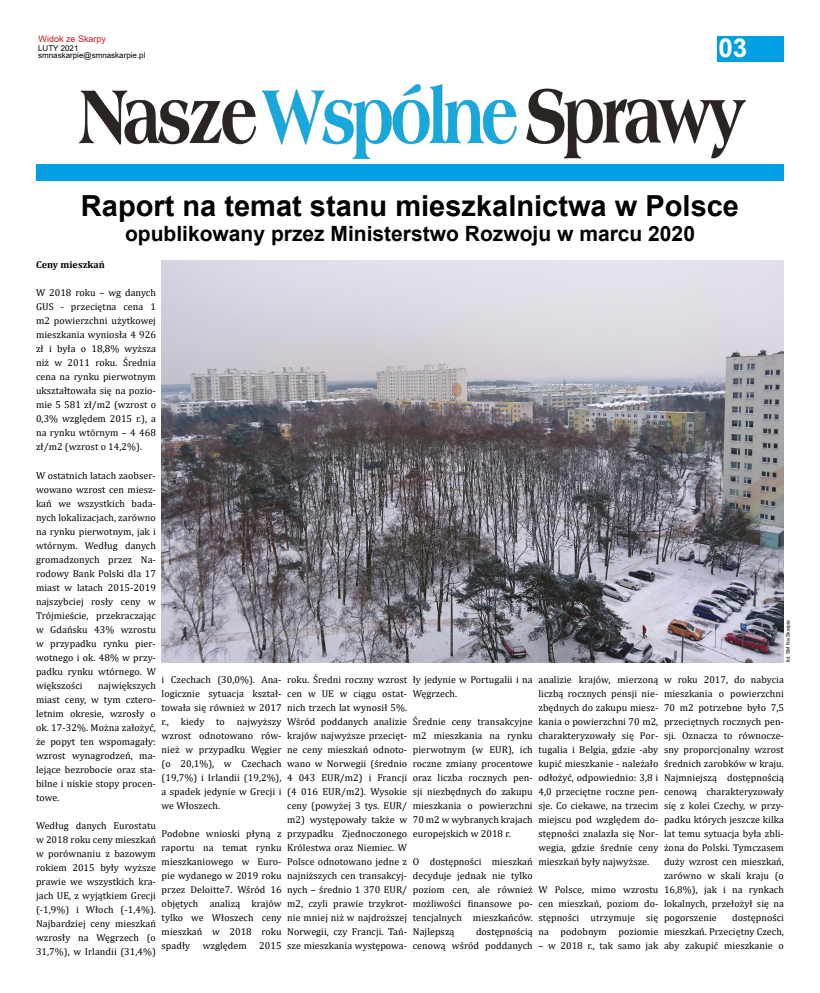
<style>
.page{position:relative;width:820px;height:993px;background:#fff}
.page>*{position:absolute;margin:0;border:0;box-sizing:border-box;transform-origin:0 0}
.t1{font:700 29px "Arial";color:#000}
.t2{font:700 26px "Arial";color:#fff}
.t3{font:700 21px "Arial";color:#000}
.t4{font:10px/14px "Cambria";letter-spacing:.005em;color:#000;text-align:justify}
.t5{font:700 10px "Cambria";letter-spacing:.005em;color:#000}
.t6{font:9px "Arial";color:#cd171a}
.t7{font:8px/7px "Arial";color:#000}
.t8{font:5px "Arial";letter-spacing:.005em;color:#000}
</style>
<div class="page">
<img style="left:80px;top:85px;width:665px;height:73px">
<div style="left:36px;top:164px;width:747px;height:17px;background:#009fe3"></div>
<div style="left:716px;top:36px;width:67px;height:25px;background:#009fe3"></div>
<img style="left:161px;top:260px;width:622px;height:402px">
<p class="t6" style="left:39px;top:33px;width:69px">Widok ze Skarpy</p>
<p class="t7" style="left:38px;top:44px;width:109px">LUTY 2021 smnaskarpie@smnaskarpie.pl</p>
<h2 class="t2" style="left:718px;top:30px;width:30px">03</h2>
<h1 class="t1" style="left:81px;top:185px;width:659px">Raport na temat stanu mieszkalnictwa w Polsce</h1>
<h3 class="t3" style="left:125px;top:219px;width:571px">opublikowany przez Ministerstwo Rozwoju w marcu 2020</h3>
<p class="t5" style="left:36px;top:258px;width:70px">Ceny mieszkań</p>
<p class="t4" style="left:36px;top:286px;width:121px">W 2018 roku – wg danych GUS - przeciętna cena 1 m2 powierzchni użytkowej mieszkania wyniosła 4 926 zł i była o 18,8% wyższa niż w 2011 roku. Średnia cena na rynku pierwotnym ukształtowała się na pozio&shy;mie 5 581 zł/m2 (wzrost o 0,3% względem 2015 r.), a na rynku wtórnym – 4 468 zł/m2 (wzrost o 14,2%).</p>
<p class="t4" style="left:36px;top:468px;width:121px">W ostatnich latach zaobser&shy;wowano wzrost cen miesz&shy;kań we wszystkich bada&shy;nych lokalizacjach, zarówno na rynku pierwotnym, jak i wtórnym. Według danych gromadzonych przez Na&shy;rodowy Bank Polski dla 17 miast w latach 2015-2019 najszybciej rosły ceny w Trójmieście, przekraczając w Gdańsku 43% wzrostu w przypadku rynku pier&shy;wotnego i ok. 48% w przy&shy;padku rynku wtórnego. W większości</p>
<p class="t8" style="left:784px;top:662px;width:44px;rotate:-90deg">fot. SM Na Skarpie</p>
<p class="t4" style="left:287px;top:672px;width:121px">roku. Średni roczny wzrost cen w UE w ciągu ostat&shy;nich trzech lat wynosił 5%.<br>Wśród poddanych analizie krajów najwyższe przecięt&shy;ne ceny mieszkań odnoto&shy;wano w Norwegii (średnio 4 043 EUR/m2) i Francji (4 016 EUR/m2). Wysokie ceny (powyżej 3 tys. EUR/ m2) występowały także w przypadku Zjednoczonego Królestwa oraz Niemiec. W Polsce odnotowano jedne z najniższych cen transakcyj&shy;nych – średnio 1 370 EUR/ m2, czyli prawie trzykrot&shy;nie mniej niż w najdroższej Norwegii, czy Francji. Tań&shy;sze mieszkania występowa-</p>
<p class="t4" style="left:412px;top:672px;width:121px">ły jedynie w Portugalii i na<br>Węgrzech.</p>
<p class="t4" style="left:538px;top:672px;width:121px">analizie krajów, mierzoną liczbą rocznych pensji nie&shy;zbędnych do zakupu miesz&shy;kania o powierzchni 70 m2, charakteryzowały się Por&shy;tugalia i Belgia, gdzie -aby kupić mieszkanie - należało odłożyć, odpowiednio: 3,8 i 4,0 przeciętne roczne pen&shy;sje. Co ciekawe, na trzecim miejscu pod względem do&shy;stępności znalazła się Nor&shy;wegia, gdzie średnie ceny mieszkań były najwyższe.</p>
<p class="t4" style="left:538px;top:882px;width:121px">W Polsce, mimo wzrostu cen mieszkań, poziom do&shy;stępności utrzymuje się na podobnym poziomie</p>
<p class="t4" style="left:538px;top:938px;width:121px">– w 2018 r., tak samo jak</p>
<p class="t4" style="left:161px;top:672px;width:121px">i Czechach (30,0%). Ana&shy;logicznie sytuacja kształ&shy;towała się również w 2017 r., kiedy to najwyższy wzrost odnotowano rów&shy;nież w przypadku Węgier (o 20,1%), w Czechach (19,7%) i Irlandii (19,2%), a spadek jedynie w Grecji i we Włoszech.</p>
<p class="t4" style="left:161px;top:826px;width:121px">Podobne wnioski płyną z raportu na temat rynku mieszkaniowego w Euro&shy;pie wydanego w 2019 roku przez Deloitte7. Wśród 16 objętych analizą krajów tylko we Włoszech ceny mieszkań w 2018 roku spadły względem 2015</p>
<p class="t4" style="left:663px;top:672px;width:121px">w roku 2017, do nabycia mieszkania o powierzchni 70 m2 potrzebne było 7,5 przeciętnych rocznych pen&shy;sji. Oznacza to równocze&shy;sny proporcjonalny wzrost średnich zarobków w kraju.<br>Najmniejszą dostępnością cenową charakteryzowały się z kolei Czechy, w przy&shy;padku których jeszcze kilka lat temu sytuacja była zbli&shy;żona do Polski. Tymczasem duży wzrost cen mieszkań, zarówno w skali kraju (o 16,8%), jak i na rynkach lokalnych, przełożył się na pogorszenie</p>
<p class="t4" style="left:36px;top:678px;width:121px;text-indent:62px">największych miast ceny, w tym cztero&shy;letnim okresie, wzrosły o ok. 17-32%. Można założyć, że popyt ten wspomagały: wzrost wynagrodzeń, ma&shy;lejące bezrobocie oraz sta&shy;bilne i niskie stopy procen&shy;towe.</p>
<p class="t4" style="left:36px;top:818px;width:121px">Według danych Eurostatu w 2018 roku ceny mieszkań w porównaniu z bazowym rokiem 2015 były wyższe prawie we wszystkich kra&shy;jach UE, z wyjątkiem Grecji (-1,9%) i Włoch (-1,4%).<br>Najbardziej ceny mieszkań wzrosły na Węgrzech (o 31,7%), w Irlandii (31,4%)</p>
<p class="t4" style="left:412px;top:714px;width:121px">Średnie ceny transakcyjne m2 mieszkania na rynku pierwotnym (w EUR), ich roczne zmiany procentowe oraz liczba rocznych pen&shy;sji niezbędnych do zakupu mieszkania o powierzchni 70 m2 w wybranych krajach europejskich w 2018 r.</p>
<p class="t4" style="left:412px;top:854px;width:121px">O dostępności mieszkań decyduje jednak nie tylko poziom cen, ale również możliwości finansowe po&shy;tencjalnych mieszkańców.<br>Najlepszą</p>
<p class="t4" style="left:663px;top:910px;width:121px;text-indent:68px">dostępności mieszkań. Przeciętny Czech, aby zakupić mieszkanie o</p>
<p class="t4" style="left:412px;top:924px;width:121px;text-align:right">dostępnością<br>cenową wśród poddanych</p>
</div>
